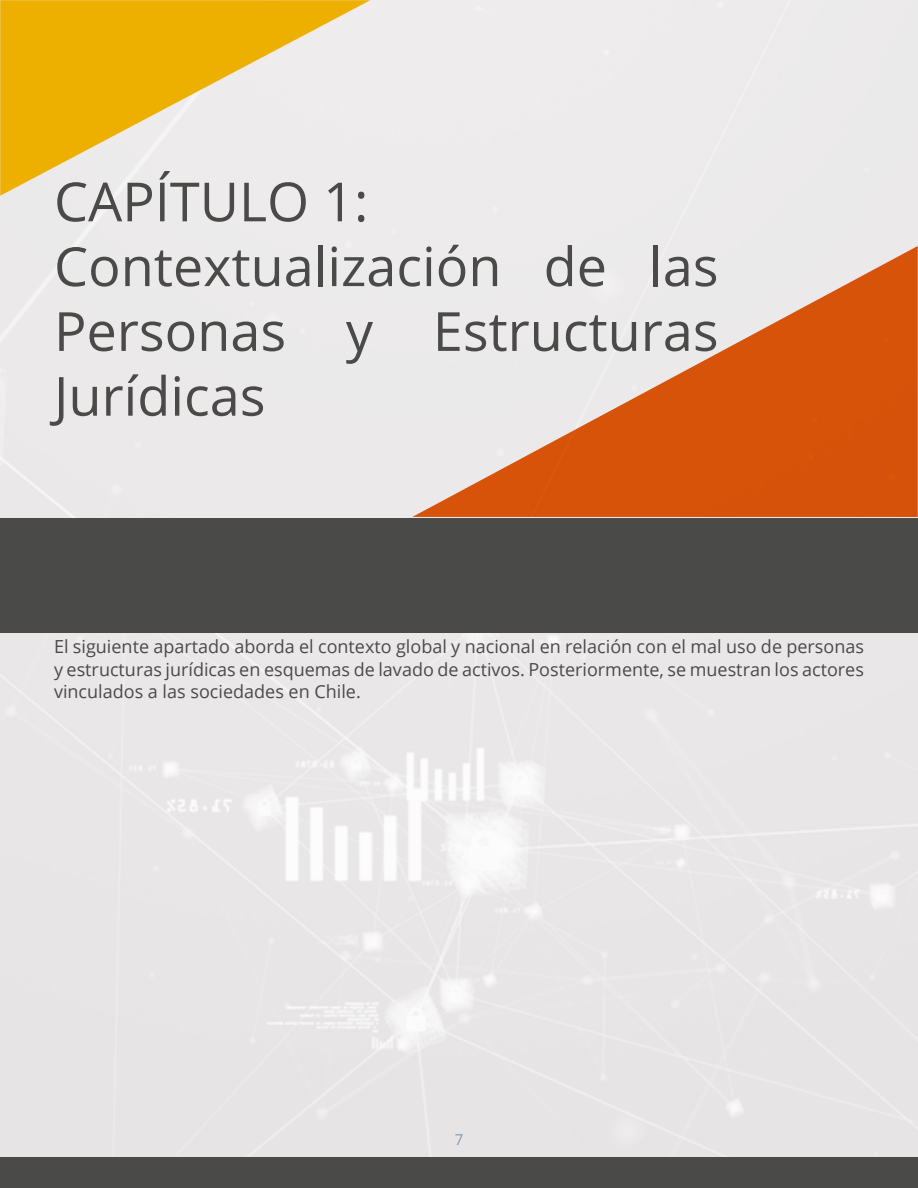
<style>
.page{position:relative;width:918px;height:1188px;background:#fff}
.page>*{position:absolute;margin:0;border:0;box-sizing:border-box;transform-origin:0 0}
.t1{font:54px/64.8px "Open Sans";color:#4a4a49}
.t2{font:18px/22.5px "Open Sans";color:#4a4a49;text-align:justify}
.t3{font:15px "Open Sans";color:#899aa7}
</style>
<div class="page">
<div style="left:0;top:518px;width:918px;height:115px;background:#4a4a49"></div>
<div style="left:0;top:1157px;width:918px;height:31px;background:#4a4a49"></div>
<svg style="left:412px;top:246px;width:506px;height:271px;background:#e19e7a"></svg>
<svg style="left:0;top:0;width:370px;height:196px;background:#edcd75"></svg>
<h1 class="t1" style="left:54px;top:168px;width:666px">CAPÍTULO 1:<br>Contextualización de las<br>Personas y Estructuras<br>Jurídicas</h1>
<p class="t2" style="left:54px;top:635px;width:812px">El siguiente apartado aborda el contexto global y nacional en relación con el mal uso de personas y estructuras jurídicas en esquemas de lavado de activos. Posteriormente, se muestran los actores vinculados a las sociedades en Chile.</p>
<p class="t3" style="left:455px;top:1130px;width:10px">7</p>
</div>
